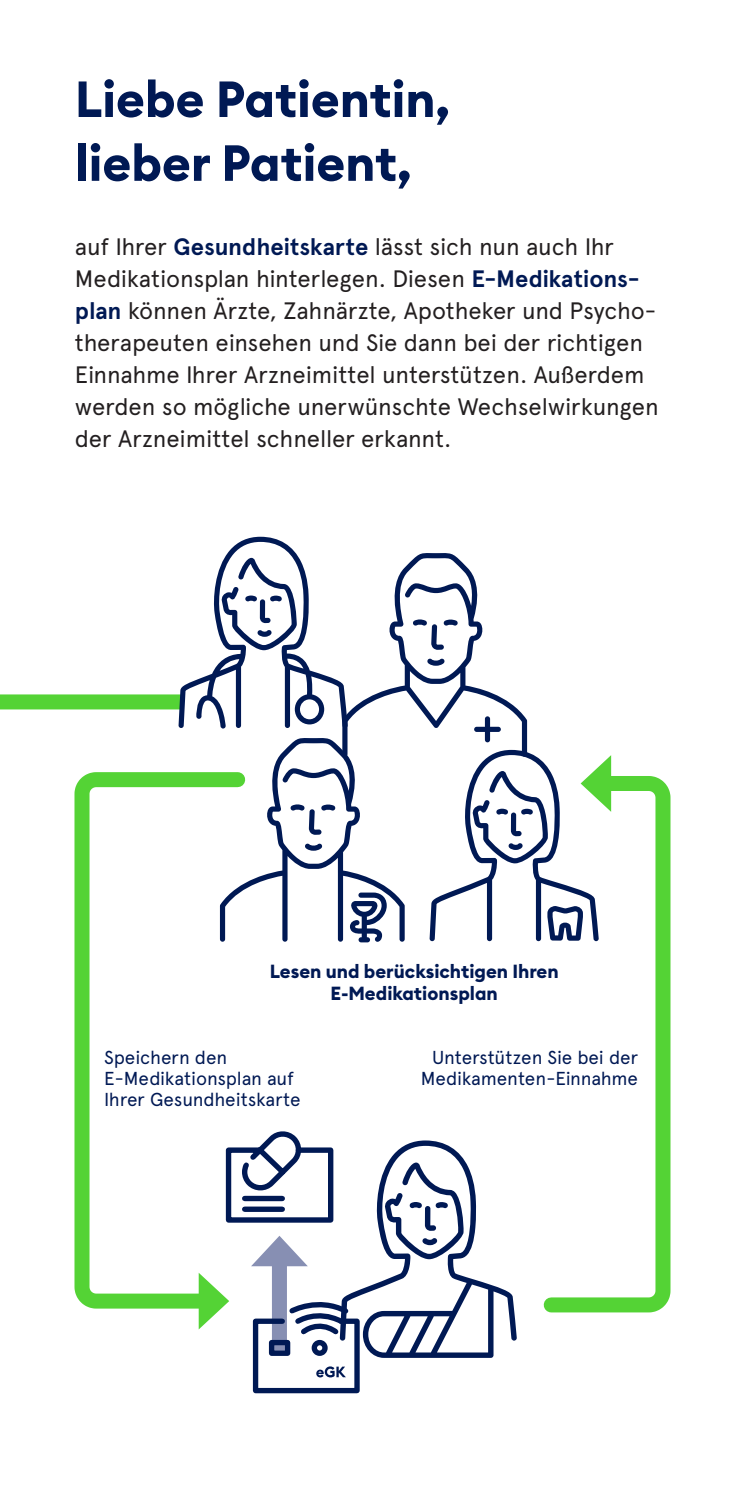
<style>
.page{position:relative;width:745px;height:1489px;background:#fff}
.page>*{position:absolute;margin:0;border:0;box-sizing:border-box;transform-origin:0 0}
.t1{font:700 50px/63.8px "Euclid Circular B";color:#001954}
.t2{font:23.75px/32px "Apercu Pro";letter-spacing:-.01em;color:#231f20}
.t3{font:18.75px/21.2px "Apercu Pro";letter-spacing:-.01em;color:#001954}
.t4{font:700 18.75px/21.2px "Euclid Circular B";color:#001954;text-align:center}
.s1{font-weight:700;color:#001954}
</style>
<div class="page">
<div style="left:0;top:694px;width:181px;height:15px;background:#54d335"></div>
<svg style="left:543px;top:768px;width:128px;height:545px"></svg>
<svg style="left:74px;top:772px;width:124px;height:537px"></svg>
<svg style="left:198px;top:1131px;width:318px;height:263px"></svg>
<svg style="left:178px;top:536px;width:432px;height:406px"></svg>
<h1 class="t1" style="left:75px;top:68px;width:376px">Liebe Patientin, lieber Patient,</h1>
<p class="t2" style="left:75px;top:229px;width:585px">auf Ihrer <span class="s1">Gesundheitskarte</span> lässt sich nun auch Ihr Medikationsplan hinterlegen. Diesen <span class="s1">E-Medikations&shy;plan</span> können Ärzte, Zahnärzte, Apotheker und Psycho&shy;therapeuten einsehen und Sie dann bei der richtigen Einnahme Ihrer Arzneimittel unterstützen. Außerdem werden so mögliche unerwünschte Wechselwirkungen der Arzneimittel schneller erkannt.</p>
<p class="t4" style="left:269px;top:961px;width:290px">Lesen und berücksichtigen Ihren<br>E-Medikationsplan</p>
<p class="t3" style="left:104px;top:1045px;width:197px">Speichern den<br>E-Medikationsplan auf<br>Ihrer Gesundheitskarte</p>
<p class="t3" style="left:420px;top:1045px;width:218px;text-align:center">Unterstützen Sie bei der<br>Medikamenten-Einnahme</p>
</div>
